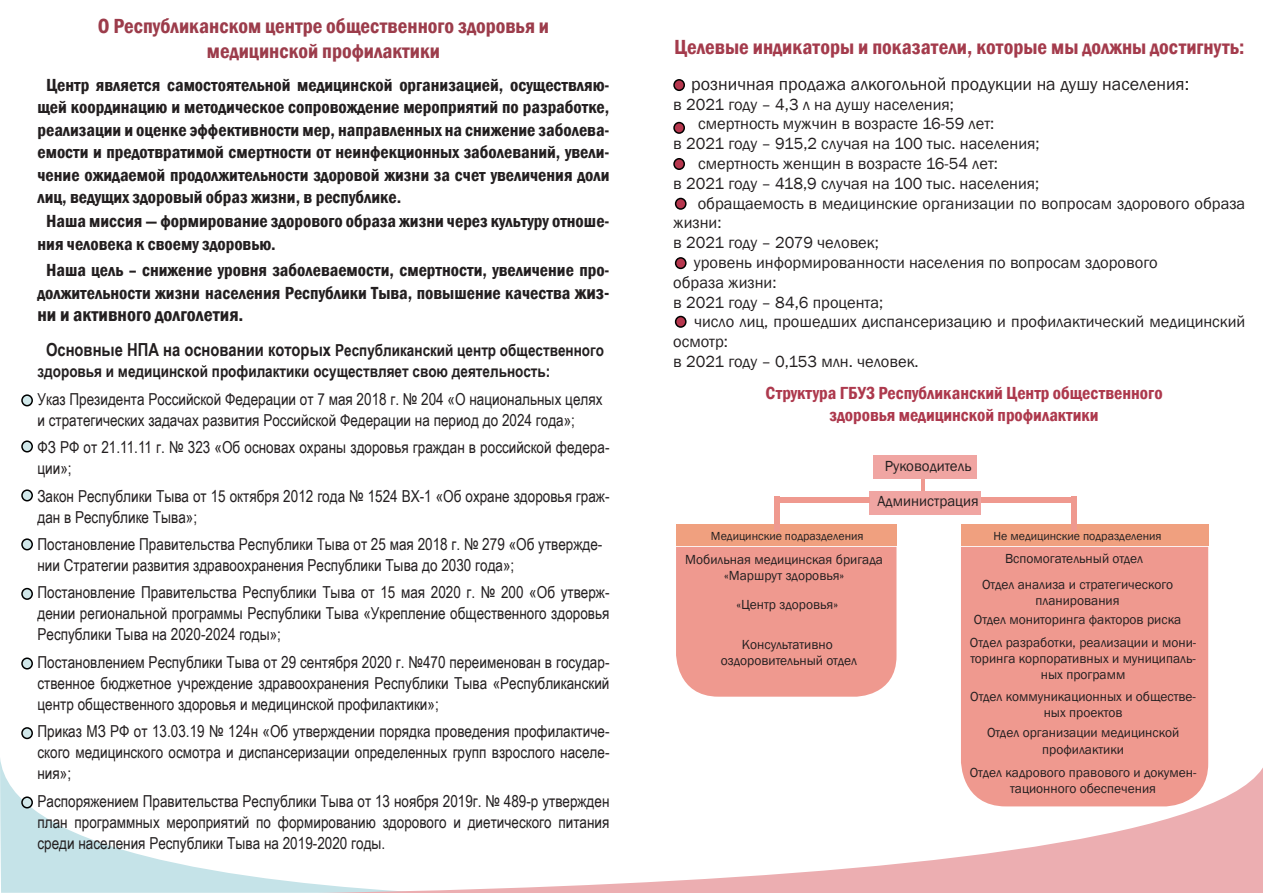
<style>
.page{position:relative;width:1263px;height:893px;background:#fff}
.page>*{position:absolute;margin:0;border:0;box-sizing:border-box;transform-origin:0 0}
.t1{font:600 condensed 21px "Franklin Gothic";color:#9c3c4b}
.t2{font:600 condensed 21px "Franklin Gothic";color:#a43b4c}
.t3{font:600 condensed 19.5px "Franklin Gothic";color:#231f20}
.t4{font:600 condensed 18px/22.5px "Franklin Gothic";color:#231f20;text-align:justify}
.t5{font:600 condensed 18px "Franklin Gothic";color:#ad394d}
.t6{font:18px "Franklin Gothic";color:#231f20}
.t7{font:16.5px/21px "Arial Narrow";color:#231f20}
.t8{font:16.5px/19.8px "Franklin Gothic";color:#231f20}
.t9{font:700 16.5px/21px "Arial Narrow";color:#231f20}
.t10{font:15px "Franklin Gothic";color:#231f20}
.t11{font:13.5px/16.2px "Franklin Gothic";color:#231f20;text-align:center}
.t12{font:12px "Franklin Gothic";color:#231f20}
.s1{font-size:19.5px}
.s2{font-size:18px}
</style>
<div class="page">
<svg style="left:0;top:716px;width:1263px;height:177px"></svg>
<div style="left:961px;top:524px;width:247px;height:21px;background:#f0a07f"></div>
<div style="left:676px;top:524px;width:220px;height:21px;background:#f0a07f"></div>
<hr style="left:922px;top:477px;width:3px;height:18px;background:#ef998f">
<div style="left:961px;top:547px;width:247px;height:259px;background:#ef998f"></div>
<div style="left:870px;top:491px;width:111px;height:24px;background:#f0a5a2"></div>
<div style="left:676px;top:547px;width:220px;height:150px;background:#ef998f"></div>
<div style="left:873px;top:455px;width:104px;height:24px;background:#f0a5a2"></div>
<div style="left:981px;top:497px;width:96px;height:5px;background:#ef998f"></div>
<div style="left:1071px;top:497px;width:6px;height:35px;background:#ef998f"></div>
<div style="left:774px;top:497px;width:96px;height:5px;background:#ef998f"></div>
<div style="left:774px;top:497px;width:5px;height:35px;background:#ef998f"></div>
<div style="left:22px;top:797px;width:10px;height:11px;background:#d1e8ea;border-radius:50%"></div>
<div style="left:21px;top:796px;width:12px;height:12px;border:2px solid #000;border-radius:50%"></div>
<div style="left:22px;top:589px;width:10px;height:10px;background:#d1e8ea;border-radius:50%"></div>
<div style="left:21px;top:588px;width:12px;height:12px;border:2px solid #000;border-radius:50%"></div>
<div style="left:22px;top:658px;width:10px;height:11px;background:#d1e8ea;border-radius:50%"></div>
<div style="left:21px;top:657px;width:12px;height:12px;border:2px solid #000;border-radius:50%"></div>
<div style="left:22px;top:728px;width:10px;height:10px;background:#d1e8ea;border-radius:50%"></div>
<div style="left:21px;top:727px;width:12px;height:12px;border:2px solid #000;border-radius:50%"></div>
<div style="left:22px;top:441px;width:10px;height:11px;background:#d1e8ea;border-radius:50%"></div>
<div style="left:21px;top:440px;width:12px;height:12px;border:2px solid #000;border-radius:50%"></div>
<div style="left:22px;top:539px;width:10px;height:11px;background:#d1e8ea;border-radius:50%"></div>
<div style="left:21px;top:538px;width:12px;height:12px;border:2px solid #000;border-radius:50%"></div>
<div style="left:22px;top:395px;width:10px;height:11px;background:#d1e8ea;border-radius:50%"></div>
<div style="left:21px;top:394px;width:12px;height:12px;border:2px solid #000;border-radius:50%"></div>
<div style="left:674px;top:80px;width:10px;height:10px;background:#b6374e;border-radius:50%"></div>
<div style="left:673px;top:79px;width:12px;height:12px;border:2px solid #000;border-radius:50%"></div>
<div style="left:674px;top:159px;width:10px;height:10px;background:#b6374e;border-radius:50%"></div>
<div style="left:673px;top:158px;width:12px;height:12px;border:2px solid #000;border-radius:50%"></div>
<div style="left:674px;top:123px;width:10px;height:10px;background:#b6374e;border-radius:50%"></div>
<div style="left:673px;top:122px;width:12px;height:12px;border:2px solid #000;border-radius:50%"></div>
<div style="left:676px;top:258px;width:10px;height:10px;background:#b6374e;border-radius:50%"></div>
<div style="left:675px;top:257px;width:11px;height:12px;border:2px solid #000;border-radius:50%"></div>
<div style="left:676px;top:198px;width:10px;height:11px;background:#b6374e;border-radius:50%"></div>
<div style="left:675px;top:198px;width:11px;height:12px;border:2px solid #000;border-radius:50%"></div>
<div style="left:676px;top:316px;width:10px;height:11px;background:#b6374e;border-radius:50%"></div>
<div style="left:675px;top:316px;width:11px;height:12px;border:2px solid #000;border-radius:50%"></div>
<div style="left:22px;top:490px;width:10px;height:11px;background:#d1e8ea;border-radius:50%"></div>
<div style="left:21px;top:489px;width:12px;height:12px;border:2px solid #000;border-radius:50%"></div>
<p class="t1" style="left:98px;top:12px;width:453px">О Республиканском центре общественного здоровья и</p>
<p class="t1" style="left:207px;top:37px;width:235px">медицинской профилактики</p>
<p class="t2" style="left:674px;top:33px;width:572px">Целевые индикаторы и показатели, которые мы должны достигнуть:</p>
<p class="t6" style="left:691px;top:73px;width:499px">розничная продажа алкогольной продукции на душу населения:</p>
<p class="t8" style="left:673px;top:95px;width:282px">в 2021 году – 4,3 л на душу населения;</p>
<p class="t8" style="left:698px;top:114px;width:298px">смертность мужчин в возрасте 16-59 лет:</p>
<p class="t8" style="left:673px;top:134px;width:368px">в 2021 году – 915,2 случая на 100 тыс. населения;</p>
<p class="t8" style="left:698px;top:154px;width:301px">смертность женщин в возрасте 16-54 лет:</p>
<p class="t8" style="left:673px;top:174px;width:367px">в 2021 году – 418,9 случая на 100 тыс. населения;</p>
<p class="t8" style="left:673px;top:194px;width:573px;text-indent:24px">обращаемость в медицинские организации по вопросам здорового образа жизни:</p>
<p class="t8" style="left:673px;top:233px;width:207px">в 2021 году – 2079 человек;</p>
<p class="t8" style="left:694px;top:253px;width:465px">уровень информированности населения по вопросам здорового</p>
<p class="t8" style="left:673px;top:273px;width:105px">образа жизни:</p>
<p class="t8" style="left:673px;top:293px;width:211px">в 2021 году – 84,6 процента;</p>
<p class="t8" style="left:673px;top:312px;width:573px;text-indent:21px">число лиц, прошедших диспансеризацию и профилактический медицинский осмотр:</p>
<p class="t8" style="left:673px;top:352px;width:247px">в 2021 году – 0,153 млн. человек.</p>
<p class="t4" style="left:37px;top:73px;width:573px;text-indent:9px">Центр является самостоятельной медицинской организацией, осуществляю&shy;щей координацию и методическое сопровождение мероприятий по разработке, реализации и оценке эффективности мер, направленных на снижение заболева&shy;емости и предотвратимой смертности от неинфекционных заболеваний, увели&shy;чение ожидаемой продолжительности здоровой жизни за счет увеличения доли лиц, ведущих здоровый образ жизни, в республике.</p>
<p class="t4" style="left:37px;top:209px;width:573px;text-indent:9px">Наша миссия — формирование здорового образа жизни через культуру отноше&shy;ния человека к своему здоровью.</p>
<p class="t4" style="left:37px;top:259px;width:573px;text-align:center">Наша цель – снижение уровня заболеваемости, смертности, увеличение про&shy;должительности жизни населения Республики Тыва, повышение качества <span class="s1">жиз-</span></p>
<p class="t3" style="left:37px;top:302px;width:208px">ни и активного долголетия.</p>
<p class="t9" style="left:37px;top:339px;width:568px;text-indent:9px"><span class="s2">Основные НПА на основании которых</span> Республиканский центр общественного здоровья и медицинской профилактики осуществляет свою деятельность:</p>
<p class="t7" style="left:37px;top:388px;width:566px">Указ Президента Российской Федерации от 7 мая 2018 г. № 204 «О национальных целях и стратегических задачах развития Российской Федерации на период до 2024 года»;</p>
<p class="t7" style="left:37px;top:436px;width:573px">ФЗ РФ от 21.11.11 г. № 323 «Об основах охраны здоровья граждан в российской федера&shy;ции»;</p>
<p class="t7" style="left:37px;top:485px;width:573px">Закон Республики Тыва от 15 октября 2012 года № 1524 ВХ-1 «Об охране здоровья граж&shy;дан в Республике Тыва»;</p>
<p class="t7" style="left:37px;top:533px;width:566px">Постановление Правительства Республики Тыва от 25 мая 2018 г. № 279 «Об утвержде&shy;нии Стратегии развития здравоохранения Республики Тыва до 2030 года»;</p>
<p class="t7" style="left:37px;top:581px;width:573px;text-align:justify">Постановление Правительства Республики Тыва от 15 мая 2020 г. № 200 «Об утверж&shy;дении региональной программы Республики Тыва «Укрепление общественного здоровья Республики Тыва на 2020-2024 годы»;</p>
<p class="t7" style="left:37px;top:651px;width:573px;text-align:justify">Постановлением Республики Тыва от 29 сентября 2020 г. №470 переименован в государ&shy;ственное бюджетное учреждение здравоохранения Республики Тыва «Республиканский центр общественного здоровья и медицинской профилактики»;</p>
<p class="t7" style="left:37px;top:720px;width:573px;text-align:justify">Приказ МЗ РФ от 13.03.19 № 124н «Об утверждении порядка проведения профилактиче&shy;ского медицинского осмотра и диспансеризации определенных групп взрослого населе&shy;ния»;</p>
<p class="t7" style="left:37px;top:790px;width:573px;text-align:justify">Распоряжением Правительства Республики Тыва от 13 ноября 2019г. № 489-р утвержден план программных мероприятий по формированию здорового и диетического питания среди населения Республики Тыва на 2019-2020 годы.</p>
<p class="t5" style="left:765px;top:381px;width:399px">Структура ГБУЗ Республиканский Центр общественного</p>
<p class="t5" style="left:829px;top:403px;width:271px">здоровья медицинской профилактики</p>
<p class="t10" style="left:885px;top:456px;width:88px">Руководитель</p>
<p class="t10" style="left:877px;top:492px;width:103px">Администрация</p>
<p class="t12" style="left:711px;top:528px;width:154px">Медицинские подразделения</p>
<p class="t12" style="left:993px;top:528px;width:170px">Не медицинские подразделения</p>
<p class="t11" style="left:685px;top:552px;width:199px">Мобильная медицинская бригада</p>
<p class="t11" style="left:724px;top:568px;width:122px">«Маршрут здоровья»</p>
<p class="t11" style="left:736px;top:597px;width:103px">«Центр здоровья»</p>
<p class="t11" style="left:742px;top:637px;width:92px">Консультативно</p>
<p class="t11" style="left:721px;top:653px;width:138px">оздоровительный отдел</p>
<p class="t11" style="left:1005px;top:551px;width:140px">Вспомогательный отдел</p>
<p class="t11" style="left:982px;top:576px;width:192px">Отдел анализа и стратегического</p>
<p class="t11" style="left:1035px;top:593px;width:86px">планирования</p>
<p class="t11" style="left:974px;top:612px;width:209px">Отдел мониторинга факторов риска</p>
<p class="t11" style="left:970px;top:635px;width:228px">Отдел разработки, реализации и мони&shy;торинга корпоративных и муниципаль&shy;ных программ</p>
<p class="t11" style="left:970px;top:688px;width:227px">Отдел коммуникационных и обществе&shy;ных проектов</p>
<p class="t11" style="left:987px;top:725px;width:194px">Отдел организации медицинской профилактики</p>
<p class="t11" style="left:970px;top:764px;width:228px">Отдел кадрового правового и докумен&shy;тационного обеспечения</p>
</div>
